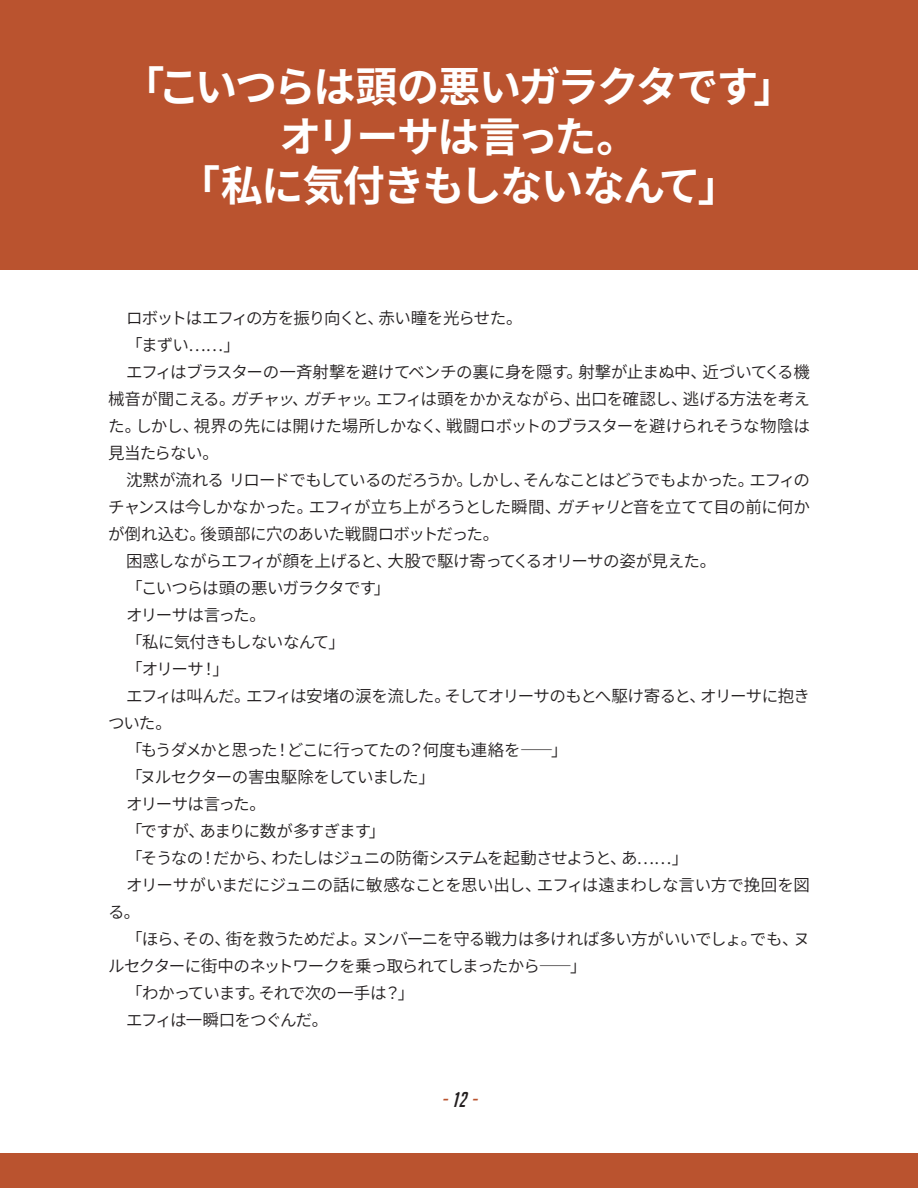
<style>
.page{position:relative;width:918px;height:1188px;background:#fff}
.page>*{position:absolute;margin:0;border:0;box-sizing:border-box;transform-origin:0 0}
.t1{font:700 42px/49.5px "Source Han Sans JP";letter-spacing:-.045em;color:#fff;text-align:center}
.t2{font:italic 21px "Big Noodle Too";color:#ba532f}
.TXT{font:16.5px/27px "Source Han Sans JP";letter-spacing:-.05em;color:#231f20;text-align:justify}
.TXT-2{font:16.5px/27px "Source Han Sans JP";letter-spacing:-.03em;color:#231f20}
.TXT-3{font:16.5px "Source Han Sans JP";letter-spacing:-.075em;color:#231f20}
.TXT-4{font:16.5px "Source Han Sans JP";letter-spacing:-.09em;color:#231f20}
.s1{font-style:italic}
.s2{color:#231f20}
</style>
<div class="page">
<div style="left:0;top:1153px;width:918px;height:35px;background:#ba532f"></div>
<div style="left:0;top:0;width:918px;height:270px;background:#ba532f"></div>
<p class="t1" style="left:122px;top:63px;width:675px">「こいつらは頭の悪いガラクタです」オリーサは言った。<br>「私に気付きもしないなんて」</p>
<p class="TXT" style="left:126px;top:305px;width:398px">ロボットはエフィの方を振り向くと、赤い瞳を光らせた。</p>
<p class="TXT" style="left:126px;top:332px;width:115px">「まずい……」</p>
<p class="TXT" style="left:108px;top:359px;width:704px;text-indent:18px">エフィはブラスターの一斉射撃を避けてベンチの裏に身を隠す。射撃が止まぬ中、近づいてくる機械音が聞こえる。<span class="s1">ガチャッ、ガチャッ</span>。エフィは頭をかかえながら、出口を確認し、逃げる方法を考えた。しかし、視界の先には開けた場所しかなく、戦闘ロボットのブラスターを避けられそうな物陰は見当たらない。</p>
<p class="TXT" style="left:108px;top:467px;width:704px;text-indent:18px">沈黙が流れる リロードでもしているのだろうか。しかし、そんなことはどうでもよかった。エフィのチャンスは今しかなかった。エフィが立ち上がろうとした瞬間、<span class="s1">ガチャリと</span>音を立てて目の前に何かが倒れ込む。後頭部に穴のあいた戦闘ロボットだった。</p>
<p class="TXT" style="left:126px;top:548px;width:592px">困惑しながらエフィが顔を上げると、大股で駆け寄ってくるオリーサの姿が見えた。</p>
<p class="TXT" style="left:126px;top:575px;width:266px">「こいつらは頭の悪いガラクタです」</p>
<p class="TXT-4" style="left:126px;top:606px;width:142px">オリーサは言った。</p>
<p class="TXT" style="left:126px;top:629px;width:220px">「私に気付きもしないなんて」</p>
<p class="TXT" style="left:126px;top:656px;width:105px">「オリーサ！」</p>
<p class="TXT" style="left:108px;top:683px;width:704px;text-indent:18px">エフィは叫んだ。エフィは安堵の涙を流した。そしてオリーサのもとへ駆け寄ると、オリーサに抱きついた。</p>
<p class="TXT" style="left:126px;top:737px;width:443px">「もうダメかと思った！どこに行ってたの？何度も連絡を――」</p>
<p class="TXT-3" style="left:126px;top:768px;width:310px">「ヌルセクターの害虫駆除をしていました」</p>
<p class="TXT-4" style="left:126px;top:795px;width:142px">オリーサは言った。</p>
<p class="TXT" style="left:126px;top:818px;width:261px">「ですが、あまりに数が多すぎます」</p>
<p class="TXT" style="left:126px;top:845px;width:564px">「そうなの！だから、わたしはジュニの防衛システムを起動させようと、あ……」</p>
<p class="TXT-2" style="left:108px;top:872px;width:704px;text-indent:18px">オリーサがいまだにジュニの話に敏感なことを思い出し、エフィは遠まわしな言い方で挽回を図る。</p>
<p class="TXT" style="left:108px;top:926px;width:704px;text-indent:18px">「ほら、その、街を救うためだよ。ヌンバーニを守る戦力は多ければ多い方がいいでしょ。でも、ヌルセクターに街中のネットワークを乗っ取られてしまったから――」</p>
<p class="TXT" style="left:126px;top:980px;width:290px">「わかっています。それで次の一手は？」</p>
<p class="TXT" style="left:126px;top:1007px;width:204px">エフィは一瞬口をつぐんだ。</p>
<p class="t2" style="left:442px;top:1087px;width:36px">- <span class="s2">12</span> -</p>
</div>
